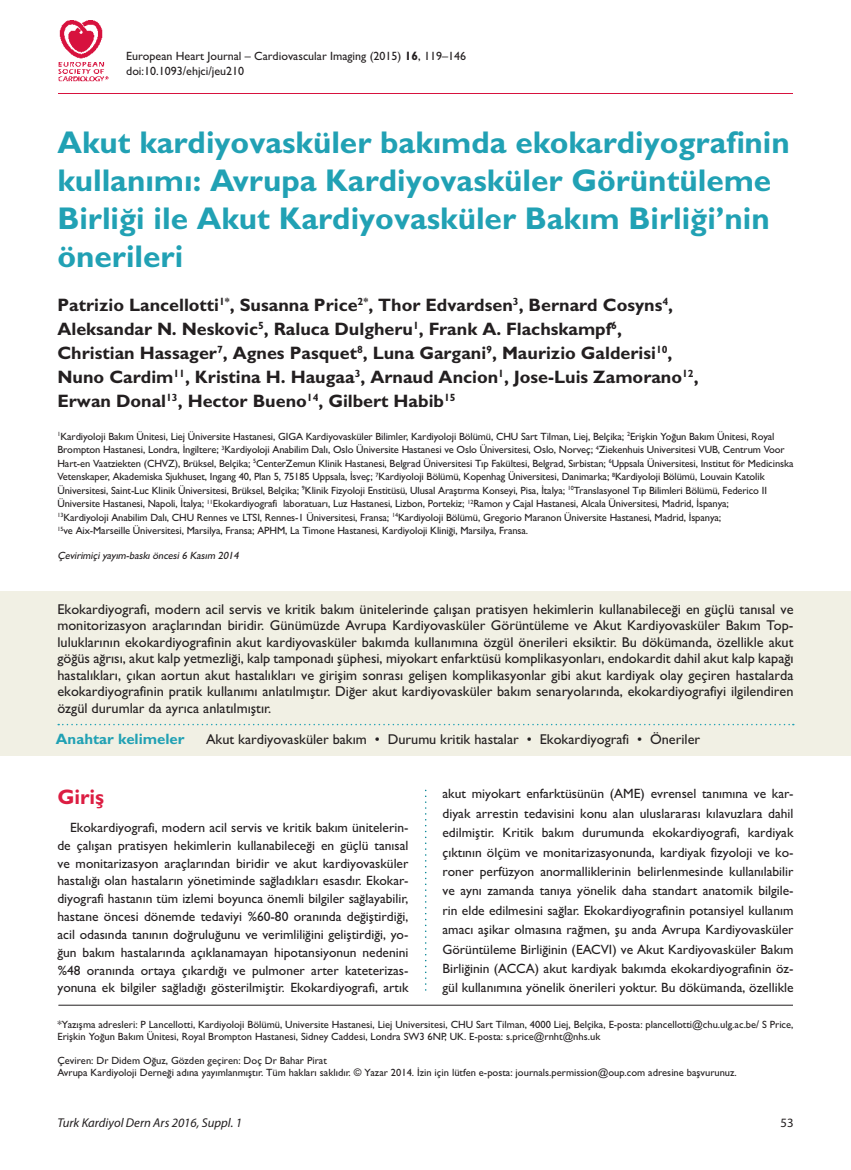
<style>
.page{position:relative;width:851px;height:1170px;background:#fff}
.page>*{position:absolute;margin:0;border:0;box-sizing:border-box;transform-origin:0 0}
.t1{font:31.5px/37.8px "Gill Sans Bold Tr";color:#21a1b4}
.t2{font:21px "Gill Sans Bold Tr";color:#dc1d42}
.t3{font:18px/24px "Gill Sans Bold Tr";color:#231f20}
.t4{font:15px "Gill Sans Bold Tr";color:#21a1b4}
.t5{font:14.25px/16.5px "Gill Sans Normal Tr";color:#231f20;text-align:justify}
.t6{font:13.5px/19.4px "Gill Sans Normal Tr";color:#231f20;text-align:justify}
.t7{font:italic 12.75px "Myriad Pro";color:#231f20}
.t8{font:12.75px "Myriad Pro";color:#231f20}
.t9{font:12px/15px "Gill Sans Normal Tr";color:#231f20}
.t10{font:10.5px/13.5px "Gill Sans Normal Tr";letter-spacing:-.01em;color:#231f20}
.t11{font:italic 10.5px "Gill Sans Normal Tr";color:#231f20}
.s1{font-family:"Gill Sans Bold Tr"}
</style>
<div class="page">
<svg style="left:425px;top:789px;width:1px;height:201px"></svg>
<div style="left:0;top:591px;width:850px;height:165px;background:#f1f0e4"></div>
<hr style="left:59px;top:93px;width:733px;height:1px;background:#d7123e">
<img style="left:59px;top:20px;width:49px;height:62px">
<hr style="left:59px;top:1004px;width:733px;height:1px;background:#231f20">
<svg style="left:58px;top:723px;width:735px;height:2px"></svg>
<p class="t9" style="left:126px;top:49px;width:341px">European Heart Journal – Cardiovascular Imaging (2015) <span class="s1">16</span>, 119–146 doi:10.1093/ehjci/jeu210</p>
<h1 class="t1" style="left:57px;top:123px;width:733px">Akut kardiyovasküler bakımda ekokardiyografinin kullanımı: Avrupa Kardiyovasküler Görüntüleme Birliği ile Akut Kardiyovasküler Bakım Birliği’nin önerileri</h1>
<p class="t3" style="left:57px;top:292px;width:642px">Patrizio Lancellotti<sup>1*</sup>, Susanna Price<sup>2*</sup>, Thor Edvardsen<sup>3</sup>, Bernard Cosyns<sup>4</sup>, Aleksandar N. Neskovic<sup>5</sup>, Raluca Dulgheru<sup>1</sup>, Frank A. Flachskampf<sup>6</sup>, Christian Hassager<sup>7</sup>, Agnes Pasquet<sup>8</sup>, Luna Gargani<sup>9</sup>, Maurizio Galderisi<sup>10</sup>, Nuno Cardim<sup>11</sup>, Kristina H. Haugaa<sup>3</sup>, Arnaud Ancion<sup>1</sup>, Jose-Luis Zamorano<sup>12</sup>, Erwan Donal<sup>13</sup>, Hector Bueno<sup>14</sup>, Gilbert Habib<sup>15</sup></p>
<p class="t10" style="left:57px;top:429px;width:737px"><sup>1</sup>Kardiyoloji Bakım Ünitesi, Liej Üniversite Hastanesi, GIGA Kardiyovasküler Bilimler, Kardiyoloji Bölümü, CHU Sart Tilman, Liej, Belçika; <sup>2</sup>Erişkin Yoğun Bakım Ünitesi, Royal Brompton Hastanesi, Londra, İngiltere; <sup>3</sup>Kardiyoloji Anabilim Dalı, Oslo Üniversite Hastanesi ve Oslo Üniversitesi, Oslo, Norveç; <sup>4</sup>Ziekenhuis Universitesi VUB, Centrum Voor Hart-en Vaatziekten (CHVZ), Brüksel, Belçika; <sup>5</sup>CenterZemun Klinik Hastanesi, Belgrad Üniversitesi Tıp Fakültesi, Belgrad, Sırbistan; <sup>6</sup>Uppsala Üniversitesi, Institut för Medicinska Vetenskaper, Akademiska Sjukhuset, Ingang 40, Plan 5, 75185 Uppsala, İsveç; <sup>7</sup>Kardiyoloji Bölümü, Kopenhag Üniversitesi, Danimarka; <sup>8</sup>Kardiyoloji Bölümü, Louvain Katolik Üniversitesi, Saint-Luc Klinik Üniversitesi, Brüksel, Belçika; <sup>9</sup>Klinik Fizyoloji Enstitüsü, Ulusal Araştırma Konseyi, Pisa, İtalya; <sup>10</sup>Translasyonel Tıp Bilimleri Bölümü, Federico II Üniversite Hastanesi, Napoli, İtalya; <sup>11</sup>Ekokardiyografi laboratuarı, Luz Hastanesi, Lizbon, Portekiz; <sup>12</sup>Ramon y Cajal Hastanesi, Alcala Üniversitesi, Madrid, İspanya;<br><sup>13</sup>Kardiyoloji Anabilim Dalı, CHU Rennes ve LTSI, Rennes-1 Üniversitesi, Fransa; <sup>14</sup>Kardiyoloji Bölümü, Gregorio Maranon Üniversite Hastanesi, Madrid, İspanya;<br><sup>15</sup>ve Aix-Marseille Üniversitesi, Marsilya, Fransa; APHM, La Timone Hastanesi, Kardiyoloji Kliniği, Marsilya, Fransa.</p>
<p class="t11" style="left:57px;top:550px;width:185px">Çevirimiçiyayım-baskıöncesi6 Kasım 2014</p>
<p class="t5" style="left:57px;top:600px;width:737px">Ekokardiyografi, modern acil servis ve kritik bakım ünitelerinde çalışan pratisyen hekimlerin kullanabileceği en güçlü tanısal ve monitorizasyon araçlarından biridir. Günümüzde Avrupa Kardiyovasküler Görüntüleme ve Akut Kardiyovasküler Bakım Top&shy;luluklarının ekokardiyografinin akut kardiyovasküler bakımda kullanımına özgül önerileri eksiktir. Bu dökümanda, özellikle akut göğüs ağrısı, akut kalp yetmezliği, kalp tamponadı şüphesi, miyokart enfarktüsü komplikasyonları, endokardit dahil akut kalp kapağı hastalıkları, çıkan aortun akut hastalıkları ve girişim sonrası gelişen komplikasyonlar gibi akut kardiyak olay geçiren hastalarda ekokardiyografinin pratik kullanımı anlatılmıştır. Diğer akut kardiyovasküler bakım senaryolarında, ekokardiyografiyi ilgilendiren özgül durumlar da ayrıca anlatılmıştır.</p>
<h3 class="t4" style="left:56px;top:730px;width:130px">Anahtar kelimeler</h3>
<h3 class="t5" style="left:206px;top:730px;width:495px">Akut kardiyovasküler bakım • Durumu kritik hastalar • Ekokardiyografi • Öneriler</h3>
<h2 class="t2" style="left:57px;top:784px;width:48px">Giriş</h2>
<p class="t6" style="left:57px;top:818px;width:352px;line-height:17.9px;text-indent:13px">Ekokardiyografi, modern acil servis ve kritik bakım ünitelerin&shy;de çalışan pratisyen hekimlerin kullanabileceği en güçlü tanısal ve monitarizasyon araçlarından biridir ve akut kardiyovasküler hastalığı olan hastaların yönetiminde sağladıkları esasdır. Ekokar&shy;diyografi hastanın tüm izlemi boyunca önemli bilgiler sağlayabilir, hastane öncesi dönemde tedaviyi %60-80 oranında değiştirdiği, acil odasında tanının doğruluğunu ve verimliliğini geliştirdiği, yo&shy;ğun bakım hastalarında açıklanamayan hipotansiyonun nedenini %48 oranında ortaya çıkardığı ve pulmoner arter kateterizas&shy;yonuna ek bilgiler sağladığı gösterilmiştir. Ekokardiyografi, artık</p>
<p class="t6" style="left:442px;top:784px;width:352px">akut miyokart enfarktüsünün (AME) evrensel tanımına ve kar&shy;diyak arrestin tedavisini konu alan uluslararası kılavuzlara dahil edilmiştir. Kritik bakım durumunda ekokardiyografi, kardiyak çıktının ölçüm ve monitarizasyonunda, kardiyak fizyoloji ve ko&shy;roner perfüzyon anormalliklerinin belirlenmesinde kullanılabilir ve aynı zamanda tanıya yönelik daha standart anatomik bilgile&shy;rin elde edilmesini sağlar. Ekokardiyografinin potansiyel kullanım amacı aşikar olmasına rağmen, şu anda Avrupa Kardiyovasküler Görüntüleme Birliğinin (EACVI) ve Akut Kardiyovasküler Bakım Birliğinin (ACCA) akut kardiyak bakımda ekokardiyografinin öz&shy;gül kullanımına yönelik önerileri yoktur. Bu dökümanda, özellikle</p>
<p class="t10" style="left:57px;top:1017px;width:737px;line-height:12px">*Yazışma adresleri: P Lancellotti, Kardiyoloji Bölümü, Universite Hastanesi, Liej Universitesi, CHU Sart Tilman, 4000 Liej, Belçika, E-posta: plancellotti@chu.ulg.ac.be/ S Price,<br>Erişkin Yoğun Bakım Ünitesi, Royal Brompton Hastanesi, Sidney Caddesi, Londra SW3 6NP, UK. E-posta: s.price@rnht@nhs.uk</p>
<p class="t10" style="left:57px;top:1053px;width:680px;line-height:12px">Çeviren: Dr Didem Oğuz, Gözden geçiren: Doç Dr Bahar Pirat<br>Avrupa Kardiyoloji Derneği adına yayımlanmıştır. Tüm hakları saklıdır. © Yazar 2014. İzin için lütfen e-posta: journals.permission@oup.com adresine başvurunuz.</p>
<p class="t7" style="left:57px;top:1115px;width:186px">Turk Kardiyol Dern Ars 2016, Suppl. 1</p>
<p class="t8" style="left:780px;top:1115px;width:15px">53</p>
</div>
